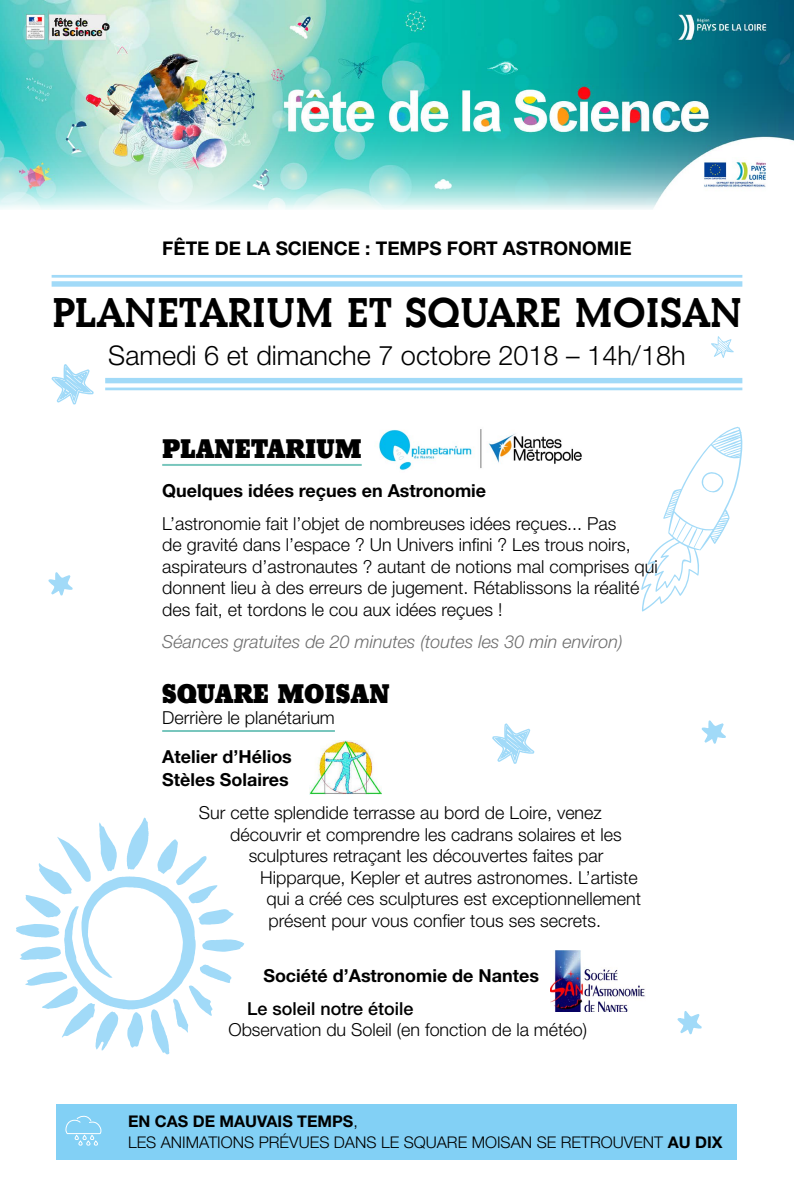
<style>
.page{position:relative;width:794px;height:1191px;background:#fff}
.page>*{position:absolute;margin:0;border:0;box-sizing:border-box;transform-origin:0 0}
.t1{font:700 43.05px "Beton T";color:#000}
.t2{font:700 27.89px "Beton T Extr";color:#000}
.t3{font:300 27.09px "Helvetica Neue LT Std";color:#000}
.t4{font:700 18.9px "Helvetica Neue LT Std";color:#000}
.t5{font:300 17.92px/21.5px "Helvetica Neue LT Std";color:#000}
.t6{font:700 17.92px/23.5px "Helvetica Neue LT Std";color:#000}
.t7{font:italic 300 17.92px "Helvetica Neue LT Std";color:#6e6e6e}
.t8{font:500 17.92px "Helvetica Neue LT Std";color:#000}
.t9{font:300 16.1px/20.3px "Helvetica Neue LT Std";color:#000}
.s1{font-weight:700}
</style>
<div class="page">
<img style="left:0;top:0;width:794px;height:209px">
<img style="left:699px;top:158px;width:95px;height:49px">
<hr style="left:52px;top:275px;width:690px;height:3px;background:#a1daf8">
<div style="left:52px;top:281px;width:690px;height:6px;background:#a1daf8"></div>
<hr style="left:105px;top:387px;width:637px;height:3px;background:#a1daf8">
<div style="left:105px;top:378px;width:637px;height:5px;background:#a1daf8"></div>
<svg style="left:711px;top:336px;width:23px;height:22px"></svg>
<svg style="left:48px;top:572px;width:25px;height:24px"></svg>
<svg style="left:701px;top:720px;width:25px;height:24px"></svg>
<svg style="left:677px;top:1011px;width:25px;height:24px"></svg>
<svg style="left:51px;top:364px;width:43px;height:41px"></svg>
<svg style="left:492px;top:723px;width:43px;height:41px"></svg>
<svg style="left:641px;top:427px;width:102px;height:184px"></svg>
<hr style="left:162px;top:464px;width:200px;height:2px;background:#78c6bd">
<img style="left:378px;top:429px;width:204px;height:42px">
<hr style="left:162px;top:730px;width:173px;height:2px;background:#78c6bd">
<img style="left:310px;top:740px;width:71px;height:54px">
<div style="left:57px;top:1103px;width:680px;height:56px;background:#82d0f5"></div>
<svg style="left:65px;top:1115px;width:37px;height:31px"></svg>
<svg style="left:16px;top:817px;width:228px;height:237px"></svg>
<img style="left:551px;top:950px;width:94px;height:61px">
<p class="t4" style="left:162px;top:237px;width:471px">FÊTE DE LA SCIENCE : TEMPS FORT ASTRONOMIE</p>
<h1 class="t1" style="left:52px;top:288px;width:692px">PLANETARIUM ET SQUARE MOISAN</h1>
<h3 class="t3" style="left:108px;top:338px;width:579px">Samedi 6 et dimanche 7 octobre 2018 – 14h/18h</h3>
<h2 class="t2" style="left:162px;top:433px;width:201px">PLANETARIUM</h2>
<p class="t6" style="left:162px;top:478px;width:325px">Quelques idées reçues en Astronomie</p>
<p class="t5" style="left:162px;top:512px;width:497px">L’astronomie fait l’objet de nombreuses idées reçues... Pas<br>de gravité dans l’espace ? Un Univers infini ? Les trous noirs, aspirateurs d’astronautes ? autant de notions mal comprises qui donnent lieu à des erreurs de jugement. Rétablissons la réalité des fait, et tordons le cou aux idées reçues !</p>
<p class="t7" style="left:162px;top:631px;width:462px">Séances gratuites de 20 minutes (toutes les 30 min environ)</p>
<h2 class="t2" style="left:162px;top:677px;width:229px">SQUARE MOISAN</h2>
<p class="t5" style="left:162px;top:707px;width:174px">Derrière le planétarium</p>
<p class="t6" style="left:162px;top:744px;width:131px">Atelier d’Hélios<br>Stèles Solaires</p>
<p class="t5" style="left:199px;top:801px;width:404px">Sur cette splendide terrasse au bord de Loire, venez</p>
<p class="t5" style="left:230px;top:823px;width:393px">découvrir et comprendre les cadrans solaires et les</p>
<p class="t5" style="left:249px;top:844px;width:356px">sculptures retraçant les découvertes faites par</p>
<p class="t5" style="left:260px;top:866px;width:379px">Hipparque, Kepler et autres astronomes. L’artiste</p>
<p class="t5" style="left:266px;top:887px;width:376px">qui a créé ces sculptures est exceptionnellement</p>
<p class="t5" style="left:269px;top:909px;width:334px">présent pour vous confier tous ses secrets.</p>
<p class="t6" style="left:263px;top:963px;width:277px">Société d’Astronomie de Nantes</p>
<p class="t8" style="left:247px;top:998px;width:168px">Le soleil notre étoile</p>
<p class="t5" style="left:228px;top:1019px;width:360px">Observation du Soleil (en fonction de la météo)</p>
<p class="t9" style="left:128px;top:1111px;width:596px"><span class="s1">EN CAS DE MAUVAIS TEMPS</span>,<br>LES ANIMATIONS PRÉVUES DANS LE SQUARE MOISAN SE RETROUVENT <span class="s1">AU DIX</span></p>
</div>
